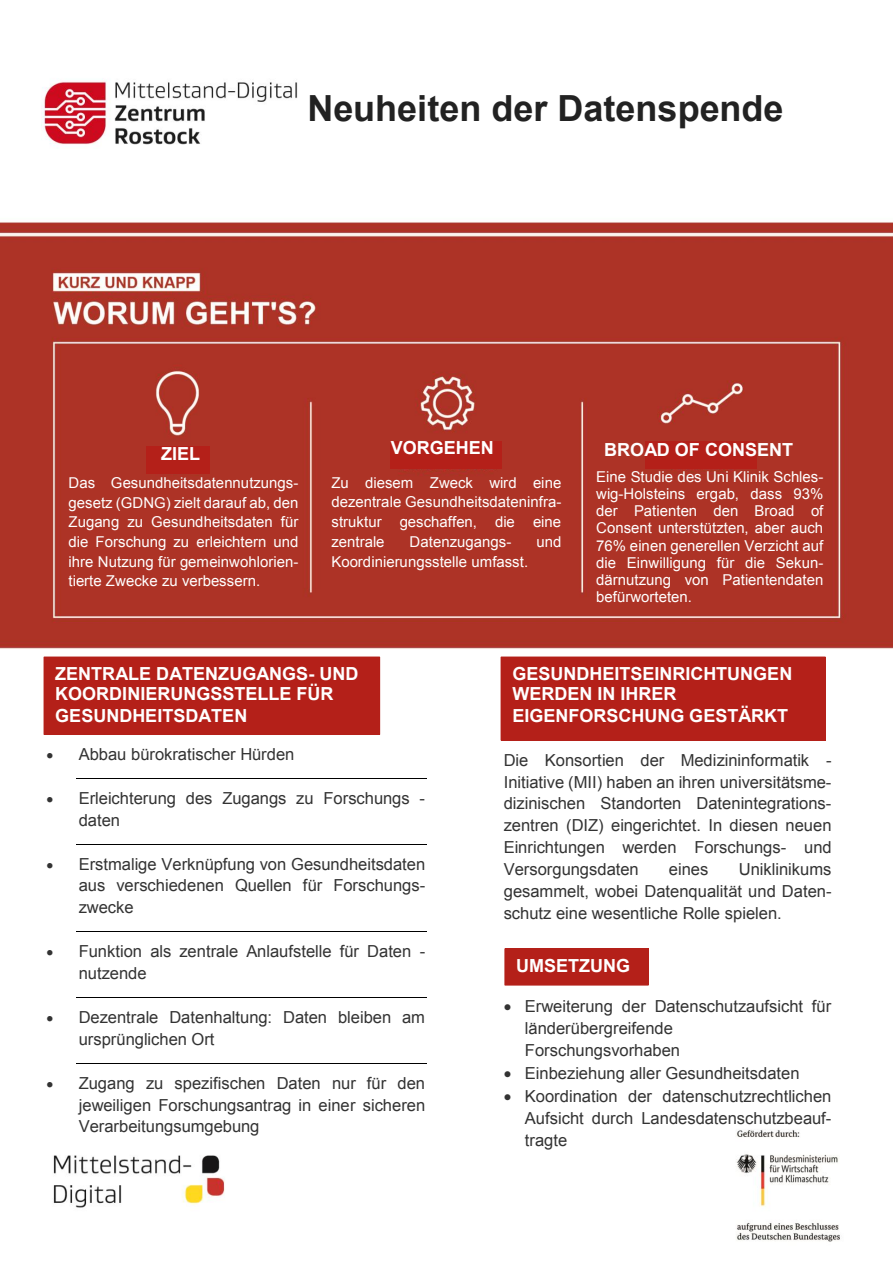
<style>
.page{position:relative;width:893px;height:1264px;background:#fff}
.page>*{position:absolute;margin:0;border:0;box-sizing:border-box;transform-origin:0 0}
.t1{font:700 36px "Arial";color:#222}
.t2{font:700 18px/21px "Arial";color:#fff}
.t3{font:16.5px/21.8px "Arial";color:#333;text-align:justify}
.t4{font:15px/19.8px "Arial";color:#fff;text-align:justify}
</style>
<div class="page">
<img style="left:0;top:222px;width:892px;height:1020px">
<img style="left:41px;top:79px;width:257px;height:66px">
<div style="left:146px;top:447px;width:63px;height:27px;background:#b42019"></div>
<hr style="left:76px;top:777px;width:351px;height:1px;background:#000">
<hr style="left:76px;top:843px;width:351px;height:1px;background:#000">
<hr style="left:76px;top:931px;width:351px;height:1px;background:#000">
<hr style="left:76px;top:996px;width:351px;height:1px;background:#000">
<hr style="left:76px;top:1062px;width:351px;height:1px;background:#000">
<div style="left:390px;top:441px;width:111px;height:27px;background:#b42019"></div>
<div style="left:645px;top:441px;width:111px;height:27px;background:#b42019"></div>
<div style="left:505px;top:948px;width:143px;height:36px;background:#b42019"></div>
<div style="left:504px;top:948px;width:144px;height:37px;border:1px solid #b42019"></div>
<div style="left:44px;top:657px;width:335px;height:77px;background:#b42019"></div>
<div style="left:44px;top:656px;width:336px;height:78px;border:1px solid #b42019"></div>
<div style="left:501px;top:657px;width:324px;height:83px;background:#b42019"></div>
<div style="left:500px;top:656px;width:325px;height:84px;border:1px solid #b42019"></div>
<h1 class="t1" style="left:307px;top:83px;width:478px">Neuheiten der Datenspende</h1>
<p class="t2" style="left:390px;top:438px;width:105px">VORGEHEN</p>
<p class="t2" style="left:604px;top:439px;width:190px">BROAD OF CONSENT</p>
<p class="t2" style="left:161px;top:444px;width:41px">ZIEL</p>
<p class="t4" style="left:69px;top:472px;width:231px">Das Gesundheitsdatennutzungs&shy;gesetz (GDNG) zielt darauf ab, den Zugang zu Gesundheitsdaten für die Forschung zu erleichtern und ihre Nutzung für gemeinwohlorien&shy;tierte Zwecke zu verbessern.</p>
<p class="t4" style="left:331px;top:472px;width:231px">Zu diesem Zweck wird eine dezentrale Gesundheitsdateninfra&shy;struktur geschaffen, die eine zentrale</p>
<p class="t4" style="left:596px;top:468px;width:229px;line-height:17.2px">Eine Studie des Uni Klinik Schles&shy;wig-Holsteins ergab, dass 93% der Patienten den Broad of Consent unterstützten, aber auch 76% einen generellen Verzicht auf die Einwilligung für die Sekun&shy;därnutzung von Patientendaten befürworteten.</p>
<p class="t4" style="left:409px;top:532px;width:103px">Datenzugangs-</p>
<p class="t4" style="left:536px;top:532px;width:26px">und</p>
<p class="t4" style="left:331px;top:552px;width:198px">Koordinierungsstelle umfasst.</p>
<p class="t2" style="left:55px;top:663px;width:305px">ZENTRALE DATENZUGANGS- UND<br>KOORDINIERUNGSSTELLE FÜR<br>GESUNDHEITSDATEN</p>
<p class="t2" style="left:512px;top:663px;width:281px">GESUNDHEITSEINRICHTUNGEN<br>WERDEN IN IHRER<br>EIGENFORSCHUNG GESTÄRKT</p>
<p class="t3" style="left:47px;top:743px;width:249px">• Abbau bürokratischer Hürden</p>
<p class="t3" style="left:79px;top:787px;width:348px;text-indent:-32px">• Erleichterung des Zugangs zu Forschungs - daten</p>
<p class="t3" style="left:79px;top:852px;width:348px;text-indent:-32px">• Erstmalige Verknüpfung von Gesundheitsdaten aus verschiedenen Quellen für Forschungs&shy;zwecke</p>
<p class="t3" style="left:79px;top:940px;width:348px;text-indent:-32px">• Funktion als zentrale Anlaufstelle für Daten - nutzende</p>
<p class="t3" style="left:79px;top:1006px;width:348px;text-indent:-32px">• Dezentrale Datenhaltung: Daten bleiben am ursprünglichen Ort</p>
<p class="t3" style="left:79px;top:1072px;width:348px;text-indent:-32px">• Zugang zu spezifischen Daten nur für den jeweiligen Forschungsantrag in einer sicheren Verarbeitungsumgebung</p>
<p class="t3" style="left:503px;top:749px;width:329px">Die Konsortien der Medizininformatik - Initiative (MII) haben an ihren universitätsme&shy;dizinischen Standorten Datenintegrations&shy;zentren (DIZ) eingerichtet. In diesen neuen Einrichtungen werden Forschungs- und Versorgungsdaten</p>
<p class="t3" style="left:503px;top:858px;width:329px;text-indent:235px">Uniklinikums gesammelt, wobei Datenqualität und Daten&shy;schutz eine wesentliche Rolle spielen.</p>
<p class="t3" style="left:669px;top:858px;width:41px">eines</p>
<p class="t2" style="left:516px;top:955px;width:115px">UMSETZUNG</p>
<p class="t3" style="left:525px;top:995px;width:308px;text-align:left;text-indent:-21px">• Erweiterung der Datenschutzaufsicht für länderübergreifende<br>Forschungsvorhaben</p>
<p class="t3" style="left:503px;top:1062px;width:297px">• Einbeziehung aller Gesundheitsdaten</p>
<p class="t3" style="left:525px;top:1085px;width:308px;text-indent:-21px">• Koordination der datenschutzrechtlichen Aufsicht durch Landesdatenschutzbeauf&shy;tragte</p>
</div>
